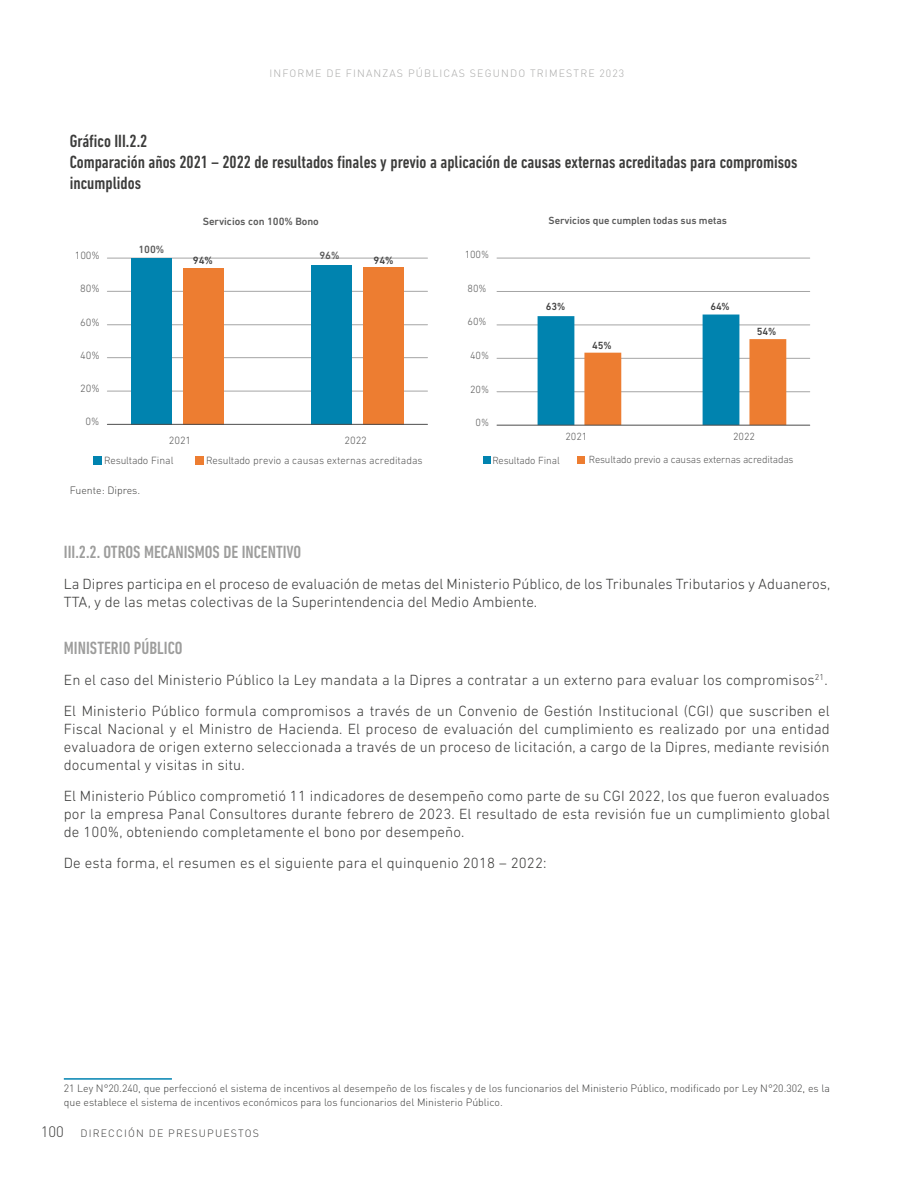
<style>
.page{position:relative;width:915px;height:1191px;background:#fff}
.page>*{position:absolute;margin:0;border:0;box-sizing:border-box;transform-origin:0 0}
.t1{font:500 condensed 18px/21px "DIN Next LT Pro";color:#3c3c3b}
.t2{font:500 condensed 18px "DIN Next LT Pro";color:#9d9d9c}
.t3{font:300 15px/18px "DIN Next LT Pro";letter-spacing:.01em;color:#3c3c3b}
.t4{font:300 10.65px "DIN Next LT Pro";color:#595959}
.t5{font:500 10.65px "DIN Next LT Pro";letter-spacing:-.005em;color:#595959}
.t6{font:500 10.65px "DIN Next LT Pro";color:#404040}
.t7{font:300 10.5px/13.5px "DIN Pro";color:#3c3c3b}
.t8{font:300 10.5px "DIN Next LT Pro";letter-spacing:-.015em;color:#595959}
.t9{font:300 10.5px "DIN Pro";letter-spacing:.11em;color:#a8a8a7}
.t10{font:500 10.5px "DIN Next LT Pro";letter-spacing:-.005em;color:#595959}
.t11{font:300 10.5px "DIN Pro";letter-spacing:.11em;color:#3c3c3b}
.t12{font:500 10.5px "DIN Next LT Pro";letter-spacing:-.005em;color:#404040}
.s1{font-size:15px}
</style>
<div class="page">
<hr style="left:107px;top:258px;width:320px;height:1px;background:#a5a5a5">
<hr style="left:107px;top:291px;width:320px;height:1px;background:#a5a5a5">
<hr style="left:107px;top:324px;width:320px;height:1px;background:#a5a5a5">
<hr style="left:107px;top:357px;width:320px;height:1px;background:#a5a5a5">
<hr style="left:107px;top:391px;width:320px;height:1px;background:#a5a5a5">
<div style="left:312px;top:265px;width:40px;height:159px;background:#0083af"></div>
<div style="left:131px;top:258px;width:41px;height:166px;background:#0083af"></div>
<div style="left:363px;top:267px;width:41px;height:157px;background:#ed7d31"></div>
<div style="left:183px;top:268px;width:40px;height:156px;background:#ed7d31"></div>
<div style="left:93px;top:456px;width:8px;height:8px;background:#0083af"></div>
<div style="left:195px;top:456px;width:8px;height:8px;background:#ed7d31"></div>
<hr style="left:107px;top:424px;width:320px;height:1px;background:#4d4d4d">
<hr style="left:497px;top:258px;width:312px;height:1px;background:#a5a5a5">
<hr style="left:497px;top:291px;width:312px;height:1px;background:#a5a5a5">
<hr style="left:497px;top:324px;width:312px;height:1px;background:#a5a5a5">
<hr style="left:497px;top:358px;width:312px;height:1px;background:#a5a5a5">
<hr style="left:497px;top:391px;width:312px;height:1px;background:#a5a5a5">
<svg style="left:537px;top:314px;width:249px;height:111px"></svg>
<hr style="left:497px;top:425px;width:312px;height:1px;background:#4d4d4d">
<div style="left:483px;top:456px;width:7px;height:8px;background:#0083af"></div>
<div style="left:577px;top:456px;width:7px;height:7px;background:#ed7d31"></div>
<hr style="left:64px;top:1078px;width:108px;height:1px;background:#0082b1">
<p class="t9" style="left:269px;top:66px;width:356px">INFORME DE FINANZAS PÚBLICAS SEGUNDO TRIMESTRE 2023</p>
<p class="t1" style="left:70px;top:130px;width:728px">Gráfico III.2.2<br>Comparación años 2021 – 2022 de resultados finales y previo a aplicación de causas externas acreditadas para compromisos incumplidos</p>
<p class="t5" style="left:203px;top:215px;width:117px">Servicios con 100% Bono</p>
<p class="t10" style="left:548px;top:214px;width:180px">Servicios que cumplen todas sus metas</p>
<p class="t4" style="left:75px;top:249px;width:27px">100%</p>
<p class="t5" style="left:138px;top:243px;width:27px">100%</p>
<p class="t5" style="left:319px;top:249px;width:21px">96%</p>
<p class="t6" style="left:193px;top:254px;width:21px">94%</p>
<p class="t6" style="left:373px;top:254px;width:21px">94%</p>
<p class="t8" style="left:464px;top:248px;width:26px">100%</p>
<p class="t4" style="left:80px;top:283px;width:21px">80%</p>
<p class="t8" style="left:467px;top:282px;width:20px">80%</p>
<p class="t12" style="left:545px;top:300px;width:21px">63%</p>
<p class="t12" style="left:710px;top:300px;width:21px">64%</p>
<p class="t4" style="left:80px;top:316px;width:21px">60%</p>
<p class="t8" style="left:467px;top:316px;width:20px">60%</p>
<p class="t12" style="left:756px;top:325px;width:21px">54%</p>
<p class="t12" style="left:592px;top:339px;width:21px">45%</p>
<p class="t4" style="left:80px;top:349px;width:21px">40%</p>
<p class="t4" style="left:80px;top:382px;width:21px">20%</p>
<p class="t8" style="left:470px;top:349px;width:20px">40%</p>
<p class="t8" style="left:470px;top:383px;width:20px">20%</p>
<p class="t4" style="left:86px;top:416px;width:15px">0%</p>
<p class="t8" style="left:475px;top:416px;width:15px">0%</p>
<p class="t4" style="left:169px;top:434px;width:24px">2021</p>
<p class="t4" style="left:344px;top:434px;width:24px">2022</p>
<p class="t4" style="left:104px;top:454px;width:71px">Resultado Final</p>
<p class="t4" style="left:206px;top:454px;width:218px">Resultado previo a causas externas acreditadas</p>
<p class="t8" style="left:565px;top:430px;width:23px">2021</p>
<p class="t8" style="left:733px;top:430px;width:23px">2022</p>
<p class="t8" style="left:492px;top:454px;width:69px">Resultado Final</p>
<p class="t8" style="left:588px;top:453px;width:206px">Resultado previo a causas externas acreditadas</p>
<p class="t7" style="left:70px;top:483px;width:72px">Fuente: Dipres.</p>
<p class="t2" style="left:64px;top:542px;width:239px">III.2.2. OTROS MECANISMOS DE INCENTIVO</p>
<p class="t3" style="left:64px;top:575px;width:767px">La Dipres participa en el proceso de evaluación de metas del Ministerio Público, de los Tribunales Tributarios y Aduaneros,<br>TTA, y de las metas colectivas de la Superintendencia del Medio Ambiente.</p>
<p class="t2" style="left:64px;top:638px;width:120px">MINISTERIO PÚBLICO</p>
<p class="t3" style="left:64px;top:664px;width:767px;line-height:30.8px">En el caso del Ministerio Público la Ley mandata a la Dipres a contratar a un externo para evaluar los compromisos<sup>21</sup>.<br>El Ministerio Público formula compromisos a través de un Convenio de Gestión Institucional (CGI) que suscriben el</p>
<p class="t3" style="left:64px;top:719px;width:767px;text-align:justify">Fiscal Nacional y el Ministro de Hacienda. El proceso de evaluación del cumplimiento es realizado por una entidad evaluadora de origen externo seleccionada a través de un proceso de licitación, a cargo de la Dipres, mediante revisión documental y visitas in situ.</p>
<p class="t3" style="left:64px;top:786px;width:767px;text-align:justify">El Ministerio Público comprometió 11 indicadores de desempeño como parte de su CGI 2022, los que fueron evaluados por la empresa Panal Consultores durante febrero de 2023. El resultado de esta revisión fue un cumplimiento global de 100%, obteniendo completamente el bono por desempeño.</p>
<p class="t3" style="left:64px;top:853px;width:484px">De esta forma, el resumen es el siguiente para el quinquenio 2018 – 2022:</p>
<p class="t7" style="left:64px;top:1081px;width:767px">21 Ley N°20.240, que perfeccionó el sistema de incentivos al desempeño de los fiscales y de los funcionarios del Ministerio Público, modificado por Ley N°20.302, es la que establece el sistema de incentivos económicos para los funcionarios del Ministerio Público.</p>
<p class="t11" style="left:41px;top:1125px;width:220px"><span class="s1">100</span> DIRECCIÓN DE PRESUPUESTOS</p>
</div>
